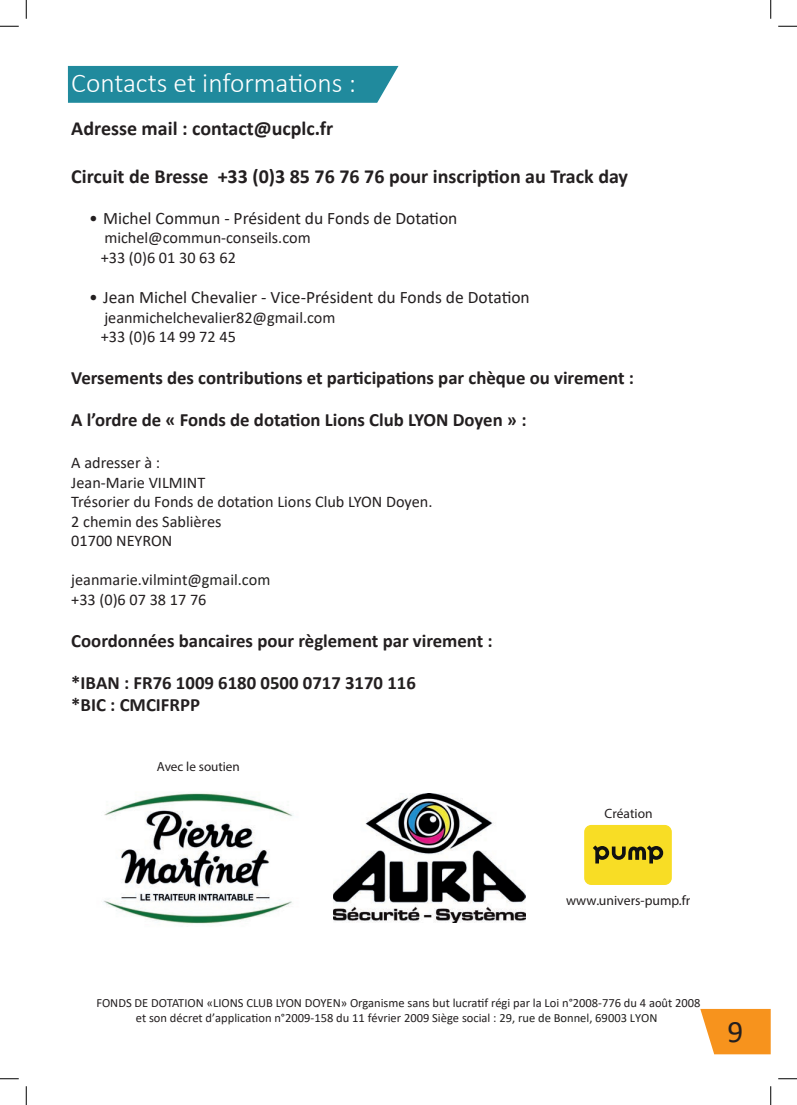
<style>
.page{position:relative;width:797px;height:1105px;background:#fff}
.page>*{position:absolute;margin:0;border:0;box-sizing:border-box;transform-origin:0 0}
.t1{font:31.25px "Calibri";color:#231f20}
.t2{font:300 27.5px "Calibri";color:#fff}
.t3{font:700 20px "Calibri";color:#231f20}
.t4{font:700 18.75px/22.5px "Calibri";color:#231f20}
.t5{font:17.5px "Calibri";color:#231f20}
.t6{font:16.25px/19.5px "Calibri";color:#231f20}
.t7{font:13.62px "Myriad Pro";color:#231f20}
.t8{font:13.5px "Myriad Pro";color:#231f20}
.t9{font:13.25px "Myriad Pro";color:#231f20}
.t10{font:12.5px/15px "Calibri";color:#231f20;text-align:center}
.s1{color:#21211f}
</style>
<div class="page">
<div style="left:68px;top:66px;width:330px;height:37px;background:#208a9d"></div>
<svg style="left:700px;top:1009px;width:70px;height:45px;background:#f79e34"></svg>
<div style="left:584px;top:825px;width:88px;height:60px;background:#f8dd25;border-radius:7px"></div>
<svg style="left:593px;top:845px;width:70px;height:18px"></svg>
<img style="left:103px;top:793px;width:191px;height:131px">
<img style="left:333px;top:793px;width:192px;height:130px">
<svg style="left:0;top:25px;width:19px;height:2px"></svg>
<svg style="left:778px;top:25px;width:19px;height:2px"></svg>
<svg style="left:0;top:1078px;width:19px;height:1px"></svg>
<svg style="left:778px;top:1078px;width:19px;height:1px"></svg>
<svg style="left:25px;top:0;width:2px;height:19px"></svg>
<svg style="left:25px;top:1086px;width:2px;height:19px"></svg>
<svg style="left:770px;top:0;width:1px;height:19px"></svg>
<svg style="left:770px;top:1086px;width:1px;height:19px"></svg>
<h2 class="t2" style="left:71px;top:66px;width:286px">Contacts et informations :</h2>
<p class="t3" style="left:71px;top:115px;width:263px">Adresse mail : contact@ucplc.fr</p>
<p class="t3" style="left:71px;top:163px;width:558px">Circuit de Bresse +33 (0)3 85 76 76 76 pour inscription au Track day</p>
<p class="t5" style="left:89px;top:206px;width:370px">• Michel Commun - Président du Fonds de Dotation</p>
<p class="t6" style="left:101px;top:228px;width:211px">michel@commun-conseils.com +33 (0)6 01 30 63 62</p>
<p class="t5" style="left:89px;top:285px;width:442px">• Jean Michel Chevalier - Vice-Président du Fonds de Dotation</p>
<p class="t6" style="left:101px;top:307px;width:236px">jeanmichelchevalier82@gmail.com +33 (0)6 14 99 72 45</p>
<p class="t4" style="left:71px;top:367px;width:564px">Versements des contributions et participations par chèque ou virement :</p>
<p class="t4" style="left:71px;top:409px;width:457px">A l’ordre de « Fonds de dotation Lions Club LYON Doyen » :</p>
<p class="t6" style="left:71px;top:453px;width:362px">A adresser à :<br>Jean-Marie VILMINT<br>Trésorier du Fonds de dotation Lions Club LYON Doyen.<br>2 chemin des Sablières<br>01700 NEYRON</p>
<p class="t6" style="left:71px;top:570px;width:201px">jeanmarie.vilmint@<span class="s1">gmail.com </span>+33 (0)6 07 38 17 76</p>
<p class="t4" style="left:71px;top:629px;width:423px">Coordonnées bancaires pour règlement par virement :</p>
<p class="t4" style="left:71px;top:671px;width:346px">*IBAN : FR76 1009 6180 0<span class="s1">5</span>00 0717 3170 1<span class="s1">1</span>6 *BIC : CMCIFRPP</p>
<p class="t9" style="left:157px;top:758px;width:85px">Avec le soutien</p>
<p class="t8" style="left:604px;top:805px;width:50px">Création</p>
<p class="t7" style="left:566px;top:892px;width:126px">www.univers-pump.fr</p>
<p class="t10" style="left:96px;top:995px;width:605px">FONDS DE DOTATION «LIONS CLUB LYON DOYEN» Organisme sans but lucratif régi par la Loi n°2008-776 du 4 août 2008 et son décret d’application n°2009-158 du 11 février 2009 Siège social : <span class="s1">29, rue de Bonnel, 69003 LYON</span></p>
<h1 class="t1" style="left:727px;top:1010px;width:17px">9</h1>
</div>
